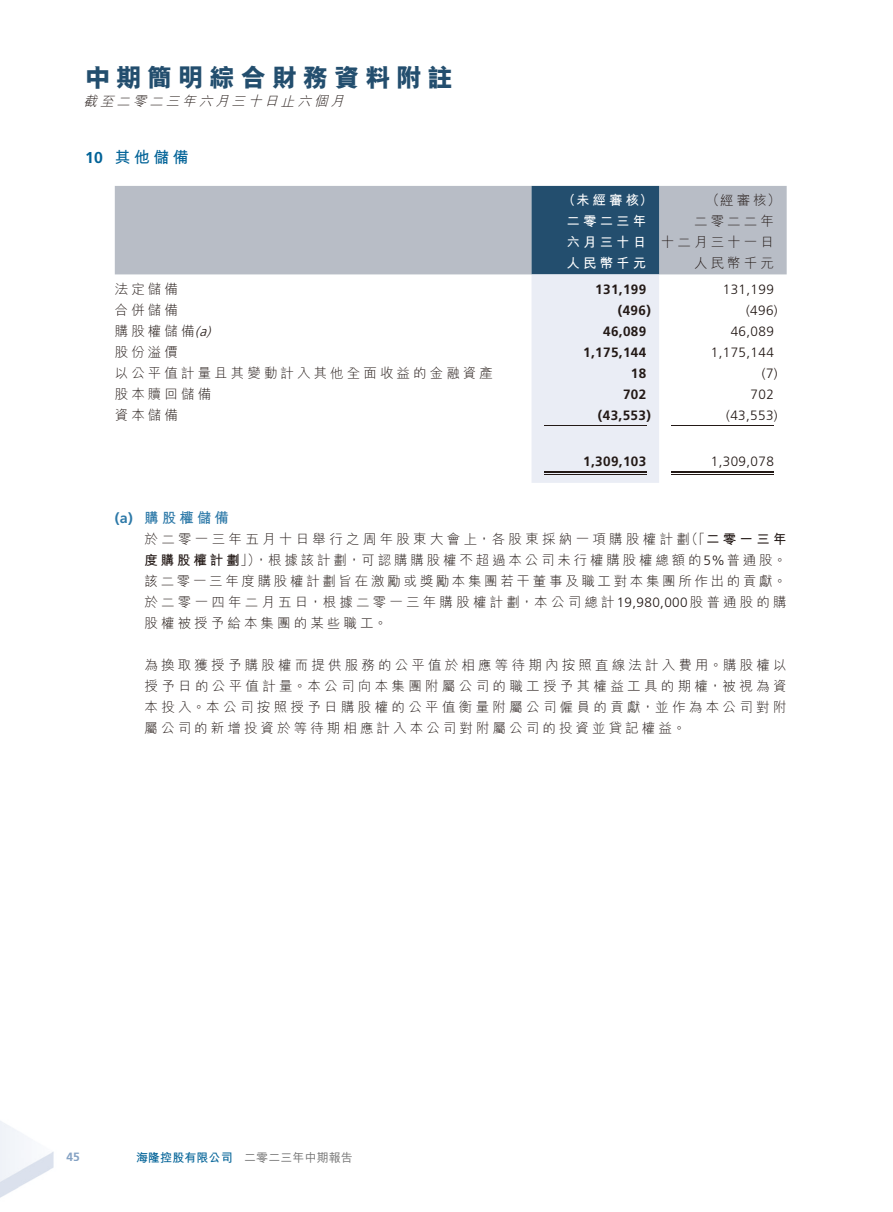
<style>
.page{position:relative;width:893px;height:1212px;background:#fff}
.page>*{position:absolute;margin:0;border:0;box-sizing:border-box;transform-origin:0 0}
.t1{font:25.5px "M Hei HK Xbold E Ten B5 H";letter-spacing:.22em;color:#234e6e}
.t2{font:15.75px "M Hei HK Bold E Ten B5 H";color:#006297}
.t3{font:14.25px "M Hei HK Bold E Ten B5 H";letter-spacing:.23em;color:#2d79a8}
.t4{font:13.5px/21px "M Hei HK Light E Ten B5 H";letter-spacing:.23em;color:#231916;text-align:justify}
.t5{font:300 13.5px "Frutiger LT Std";letter-spacing:.03em;color:#231916}
.t6{font:700 13.5px "Frutiger LT Std";letter-spacing:.03em;color:#231916}
.t7{font:13.5px/21px "M Hei HK Bold E Ten B5 H";letter-spacing:.23em;color:#fff}
.t8{font:italic 13.5px "M Hei HK Light E Ten B5 H";color:#231916}
.t9{font:12px "M Hei HK Medium E Ten B5 H";letter-spacing:.01em;color:#717171}
.t10{font:700 12px "Frutiger LT Std";color:#2d79a8}
.s1{font-family:"Frutiger LT Std";font-weight:700}
.s2{font-family:"Frutiger LT Std";font-weight:300;font-style:italic}
.s3{font-family:"M Hei HK Bold E Ten B5 H"}
.s4{font-family:"Frutiger LT Std";font-weight:300}
.s5{font-family:"M Hei HK Bold E Ten B5 H";color:#006297}
</style>
<div class="page">
<img style="left:0;top:1121px;width:54px;height:77px">
<div style="left:115px;top:186px;width:672px;height:88px;background:#b8bdc6"></div>
<svg style="left:531px;top:186px;width:128px;height:297px;background:#aebdcc"></svg>
<hr style="left:544px;top:425px;width:102px;height:1px;background:#231916">
<hr style="left:672px;top:425px;width:102px;height:1px;background:#231916">
<hr style="left:544px;top:471px;width:102px;height:2px;background:#231916">
<hr style="left:544px;top:474px;width:102px;height:1px;background:#231916">
<hr style="left:672px;top:471px;width:102px;height:2px;background:#231916">
<hr style="left:672px;top:474px;width:102px;height:1px;background:#231916">
<h1 class="t1" style="left:85px;top:67px;width:369px">中期簡明綜合財務資料附註</h1>
<p class="t8" style="left:84px;top:96px;width:265px">截至二零二三年六月三十日止六個月</p>
<p class="t2" style="left:85px;top:151px;width:105px"><span class="s1">10</span> 其他儲備</p>
<p class="t7" style="left:562px;top:191px;width:92px">（未經審核）</p>
<p class="t4" style="left:706px;top:191px;width:76px">（經審核）</p>
<p class="t7" style="left:566px;top:212px;width:81px">二零二三年六月三十日</p>
<p class="t4" style="left:661px;top:212px;width:114px;text-align:right">二零二二年<br>十二月三十一日</p>
<p class="t7" style="left:566px;top:254px;width:81px">人民幣千元</p>
<p class="t4" style="left:694px;top:254px;width:81px">人民幣千元</p>
<p class="t4" style="left:115px;top:280px;width:65px">法定儲備</p>
<p class="t6" style="left:595px;top:282px;width:53px">131,199</p>
<p class="t5" style="left:723px;top:282px;width:53px">131,199</p>
<p class="t4" style="left:115px;top:301px;width:65px">合併儲備</p>
<p class="t6" style="left:618px;top:303px;width:35px">(496)</p>
<p class="t5" style="left:746px;top:303px;width:33px">(496)</p>
<p class="t4" style="left:115px;top:322px;width:101px">購股權儲備<span class="s2">(a)</span></p>
<p class="t6" style="left:603px;top:324px;width:45px">46,089</p>
<p class="t5" style="left:731px;top:324px;width:45px">46,089</p>
<p class="t4" style="left:115px;top:343px;width:65px">股份溢價</p>
<p class="t6" style="left:583px;top:345px;width:65px">1,175,144</p>
<p class="t5" style="left:711px;top:345px;width:65px">1,175,144</p>
<p class="t4" style="left:115px;top:364px;width:380px">以公平值計量且其變動計入其他全面收益的金融資產</p>
<p class="t6" style="left:631px;top:366px;width:17px">18</p>
<p class="t5" style="left:762px;top:366px;width:17px">(7)</p>
<p class="t4" style="left:115px;top:385px;width:98px">股本贖回儲備</p>
<p class="t6" style="left:623px;top:387px;width:25px">702</p>
<p class="t5" style="left:751px;top:387px;width:25px">702</p>
<p class="t4" style="left:115px;top:406px;width:65px">資本儲備</p>
<p class="t6" style="left:598px;top:408px;width:54px">(43,553)</p>
<p class="t5" style="left:726px;top:408px;width:53px">(43,553)</p>
<p class="t6" style="left:583px;top:455px;width:65px">1,309,103</p>
<p class="t5" style="left:711px;top:455px;width:65px">1,309,078</p>
<p class="t3" style="left:115px;top:512px;width:115px"><span class="s1">(a)</span> 購股權儲備</p>
<p class="t4" style="left:145px;top:530px;width:644px">於二零一三年五月十日舉行之周年股東大會上，各股東採納一項購股權計劃（「<span class="s3">二零一三年度購股權計劃</span>」），根據該計劃，可認購購股權不超過本公司未行權購股權總額的<span class="s4">5%</span>普通股。該二零一三年度購股權計劃旨在激勵或獎勵本集團若干董事及職工對本集團所作出的貢獻。於二零一四年二月五日，根據二零一三年購股權計劃，本公司總計<span class="s4">19,980,000</span>股普通股的購股權被授予給本集團的某些職工。</p>
<p class="t4" style="left:145px;top:656px;width:644px">為換取獲授予購股權而提供服務的公平值於相應等待期內按照直線法計入費用。購股權以授予日的公平值計量。本公司向本集團附屬公司的職工授予其權益工具的期權，被視為資本投入。本公司按照授予日購股權的公平值衡量附屬公司僱員的貢獻，並作為本公司對附屬公司的新增投資於等待期相應計入本公司對附屬公司的投資並貸記權益。</p>
<p class="t10" style="left:66px;top:1151px;width:15px">45</p>
<p class="t9" style="left:136px;top:1152px;width:218px"><span class="s5">海隆控股有限公司</span> 二零二三年中期報告</p>
</div>
